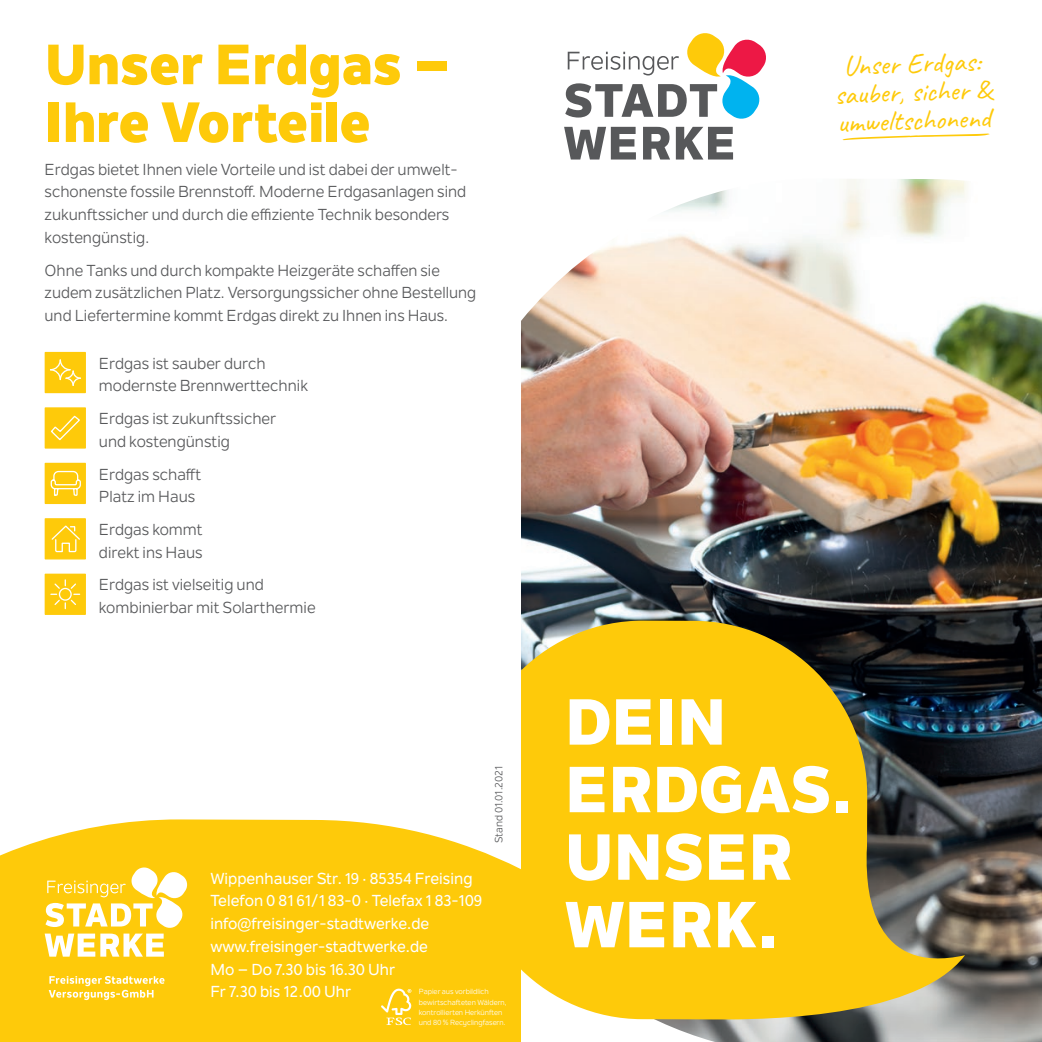
<style>
.page{position:relative;width:1042px;height:1042px;background:#fff}
.page>*{position:absolute;margin:0;border:0;box-sizing:border-box;transform-origin:0 0}
.t1{font:800 64.23px/67.5px "Nolan Next";color:#fff}
.t2{font:800 56px/57.8px "Nolan Next";color:#feca0a}
.t3{font:28.35px/28.3px "Caveat";color:#feca0a;text-align:center}
.t4{font:15.75px/22.8px "Nolan Next";color:#57585a}
.t5{font:500 15.75px/22.8px "Nolan Next";color:#fff}
.t6{font:10.5px "Nolan Next";letter-spacing:-.005em;color:#57585a}
.t7{font:7.35px/10.3px "Nolan Next";color:#fff}
</style>
<div class="page">
<svg style="left:564px;top:127px;width:72px;height:32px"></svg>
<svg style="left:643px;top:127px;width:27px;height:32px"></svg>
<svg style="left:676px;top:127px;width:57px;height:32px"></svg>
<svg style="left:565px;top:33px;width:201px;height:86px"></svg>
<img style="left:521px;top:179px;width:521px;height:863px">
<svg style="left:842px;top:133px;width:147px;height:7px"></svg>
<svg style="left:521px;top:620px;width:444px;height:403px;background:#cda81d"></svg>
<div style="left:0;top:819px;width:521px;height:223px;background:#feca0a"></div>
<div style="left:45px;top:352px;width:41px;height:41px;background:#feca0a;border:1px solid #feca0a"></div>
<svg style="left:50px;top:359px;width:31px;height:27px"></svg>
<div style="left:45px;top:407px;width:41px;height:41px;background:#feca0a;border:1px solid #feca0a"></div>
<svg style="left:51px;top:415px;width:29px;height:26px"></svg>
<div style="left:45px;top:463px;width:41px;height:41px;background:#feca0a;border:1px solid #feca0a"></div>
<svg style="left:50px;top:470px;width:31px;height:26px"></svg>
<div style="left:45px;top:518px;width:41px;height:41px;background:#feca0a;border:1px solid #feca0a"></div>
<svg style="left:51px;top:525px;width:29px;height:28px"></svg>
<div style="left:45px;top:574px;width:41px;height:41px;background:#feca0a;border:1px solid #feca0a"></div>
<svg style="left:51px;top:580px;width:29px;height:28px"></svg>
<svg style="left:49px;top:976px;width:115px;height:24px;background:#fed74a"></svg>
<svg style="left:45px;top:866px;width:144px;height:90px"></svg>
<svg style="left:381px;top:988px;width:30px;height:37px"></svg>
<h2 class="t2" style="left:45px;top:35px;width:408px">Unser Erdgas –<br>Ihre Vorteile</h2>
<p class="t4" style="left:45px;top:158px;width:423px">Erdgas bietet Ihnen viele Vorteile und ist dabei der umwelt&shy;schonenste fossile Brennstoff. Moderne Erdgasanlagen sind zukunftssicher und durch die effiziente Technik besonders kostengünstig.</p>
<p class="t4" style="left:45px;top:259px;width:433px">Ohne Tanks und durch kompakte Heizgeräte schaffen sie zudem zusätzlichen Platz. Versorgungssicher ohne Bestellung und Liefertermine kommt Erdgas direkt zu Ihnen ins Haus.</p>
<p class="t4" style="left:99px;top:352px;width:210px">Erdgas ist sauber durch modernste Brennwerttechnik</p>
<p class="t4" style="left:99px;top:407px;width:179px">Erdgas ist zukunftssicher und kostengünstig</p>
<p class="t4" style="left:99px;top:463px;width:104px">Erdgas schafft<br>Platz im Haus</p>
<p class="t4" style="left:99px;top:518px;width:105px">Erdgas kommt direkt ins Haus</p>
<p class="t4" style="left:99px;top:573px;width:218px">Erdgas ist vielseitig und kombinierbar mit Solarthermie</p>
<p class="t6" style="left:492px;top:843px;width:79px;rotate:-90deg">Stand 01.01.2021</p>
<p class="t5" style="left:210px;top:866px;width:273px">Wippenhauser Str. 19 · 85354 Freising<br>Telefon 0 81 61/1 83-0 · Telefax 1 83-109 info@freisinger-stadtwerke.de www.freisinger-stadtwerke.de<br>Mo – Do 7.30 bis 16.30 Uhr<br>Fr 7.30 bis 12.00 Uhr</p>
<p class="t7" style="left:419px;top:986px;width:89px">Papier aus vorbildlich bewirtschafteten Wäldern, kontrollierten Herkünften und 80 % Recyclingfasern.</p>
<h3 class="t3" style="left:833px;top:52px;width:158px;rotate:-2deg">Unser Erdgas: sauber, sicher &amp; umweltschonend</h3>
<h1 class="t1" style="left:565px;top:688px;width:290px">DEIN<br>ERDGAS.<br>UNSER<br>WERK.</h1>
</div>
